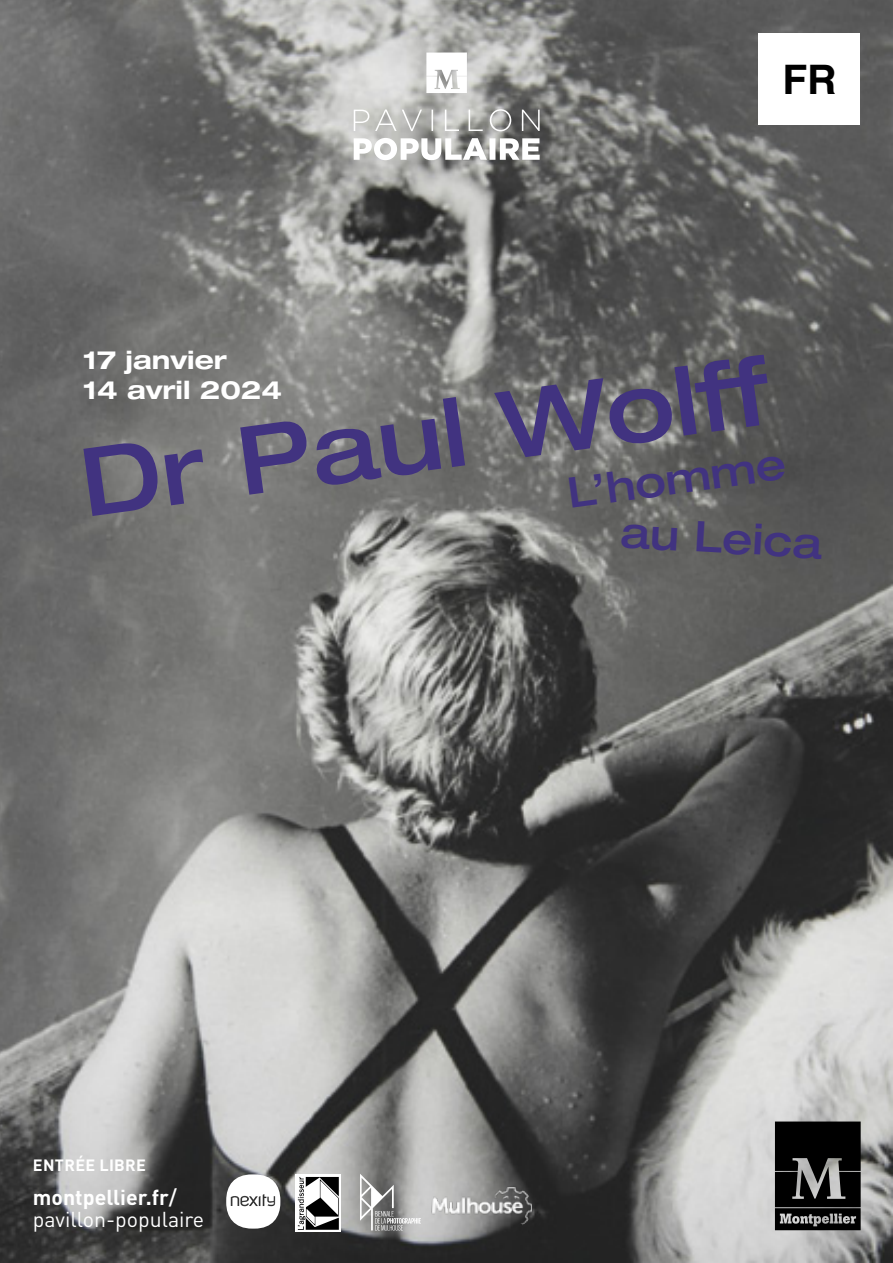
<style>
.page{position:relative;width:893px;height:1263px;background:#fff}
.page>*{position:absolute;margin:0;border:0;box-sizing:border-box;transform-origin:0 0}
.t1{font:500 expanded 94.8px "Helvetica Neue LT Std";color:#413380}
.t2{font:500 expanded 42.3px "Helvetica Neue LT Std";color:#413380}
.t3{font:700 40.8px "Helvetica";color:#000}
.t4{font:700 expanded 25.2px/30.3px "Helvetica Neue LT Std";color:#fff}
.t5{font:21.3px/22.5px "DIN Pro";color:#fff}
.t6{font:700 16.2px "DIN Pro";letter-spacing:.02em;color:#fff}
.s1{font-weight:700}
.s2{font-weight:500}
</style>
<div class="page">
<img style="left:0;top:0;width:893px;height:1263px">
<svg style="left:354px;top:138px;width:186px;height:22px"></svg>
<svg style="left:426px;top:53px;width:41px;height:40px"></svg>
<svg style="left:354px;top:109px;width:186px;height:22px;background:#b2b2b0"></svg>
<div style="left:296px;top:1174px;width:45px;height:58px;background:#fff"></div>
<svg style="left:298px;top:1177px;width:41px;height:53px"></svg>
<svg style="left:226px;top:1174px;width:54px;height:54px"></svg>
<img style="left:427px;top:1184px;width:108px;height:43px">
<svg style="left:360px;top:1174px;width:61px;height:56px;background:#a4a4a3"></svg>
<div style="left:759px;top:33px;width:101px;height:92px;background:#fff"></div>
<svg style="left:775px;top:1121px;width:86px;height:109px;background:#222"></svg>
<h3 class="t3" style="left:782px;top:47px;width:56px">FR</h3>
<p class="t4" style="left:83px;top:344px;width:201px">17 janvier<br>14 avril 2024</p>
<h1 class="t1" style="left:73px;top:427px;width:694px;rotate:-8deg">Dr Paul Wolff</h1>
<h2 class="t2" style="left:564px;top:467px;width:221px;rotate:-8deg">L’homme</h2>
<h2 class="t2" style="left:622px;top:506px;width:203px;rotate:3deg">au Leica</h2>
<p class="t6" style="left:33px;top:1152px;width:115px">entrée libre</p>
<p class="t5" style="left:33px;top:1184px;width:173px"><span class="s1">montpellier.fr</span><span class="s2">/ </span>pavillon-populaire</p>
</div>
